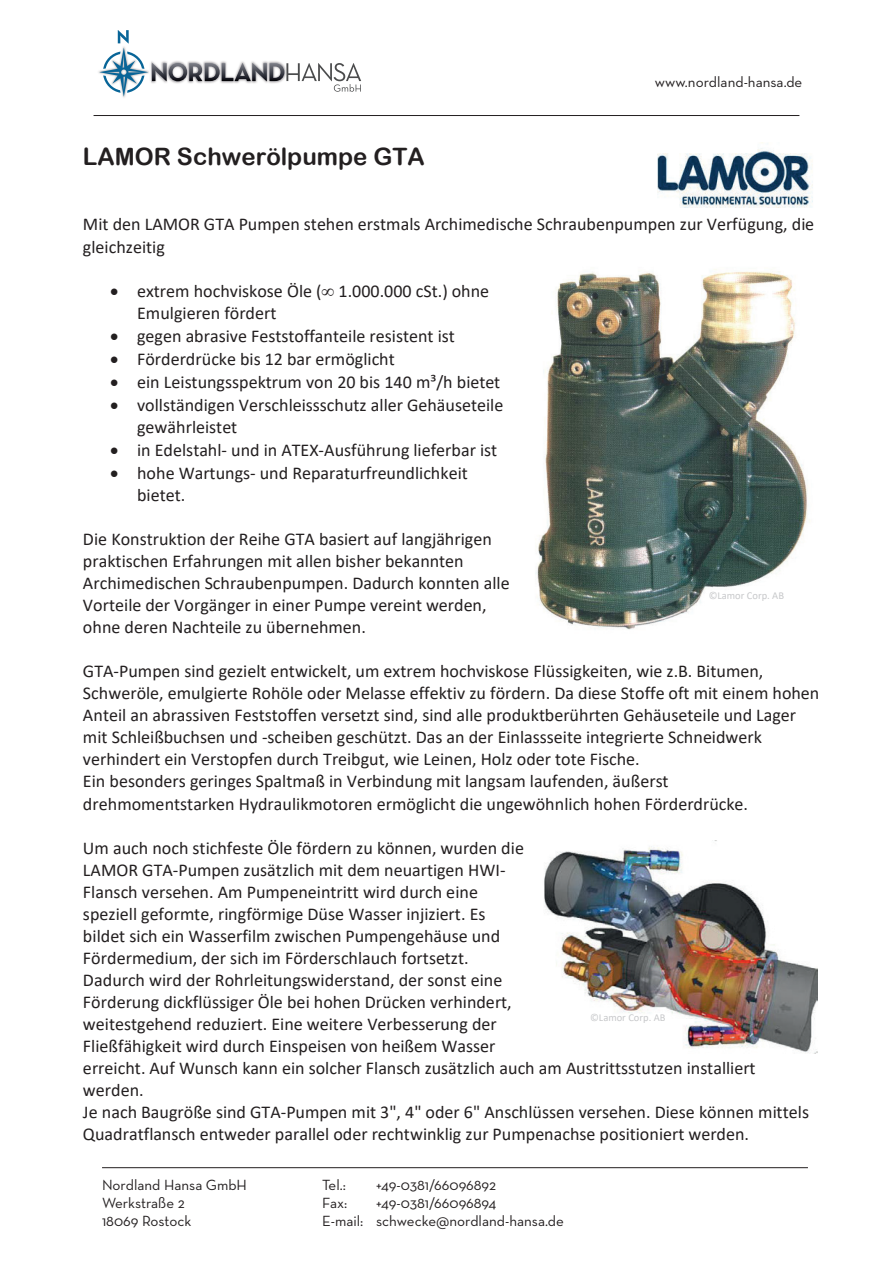
<style>
.page{position:relative;width:893px;height:1263px;background:#fff}
.page>*{position:absolute;margin:0;border:0;box-sizing:border-box;transform-origin:0 0}
.t1{font:24px "Arial Rounded MT Bold";color:#231f20}
.t2{font:18px/22px "Calibri";color:#231f20}
.t3{font:15px/18px "Neutraface Text";color:#231f20}
.t4{font:13.5px "Arial";letter-spacing:.005em;color:#474c4c}
.t5{font:10.5px "Calibri";color:#c7c8ca}
.s1{font-family:"Arial Rounded MT Bold"}
</style>
<div class="page">
<img style="left:535px;top:269px;width:275px;height:361px">
<img style="left:544px;top:840px;width:274px;height:213px">
<img style="left:657px;top:148px;width:156px;height:60px">
<svg style="left:99px;top:30px;width:262px;height:67px"></svg>
<hr style="left:94px;top:115px;width:705px;height:1px;background:#231f20">
<hr style="left:102px;top:1167px;width:706px;height:1px;background:#231f20">
<h1 class="t1" style="left:83px;top:143px;width:343px">LAMOR Schwerölpumpe GTA</h1>
<p class="t3" style="left:655px;top:73px;width:149px">www.nordland-hansa.de</p>
<p class="t2" style="left:83px;top:213px;width:733px">Mit den LAMOR GTA Pumpen stehen erstmals Archimedische Schraubenpumpen zur Verfügung, die gleichzeitig</p>
<p class="t2" style="left:137px;top:280px;width:354px;text-indent:-27px">• extrem hochviskose Öle (∞ 1.000.000 cSt.) ohne<br>Emulgieren fördert</p>
<p class="t2" style="left:110px;top:325px;width:346px">• gegen abrasive Feststoffanteile resistent ist</p>
<p class="t2" style="left:110px;top:348px;width:286px">• Förderdrücke bis 12 bar ermöglicht</p>
<p class="t2" style="left:110px;top:371px;width:392px">• ein Leistungsspektrum von 20 bis 140 m³/h bietet</p>
<p class="t2" style="left:137px;top:394px;width:368px;text-indent:-27px">• vollständigen Verschleissschutz aller Gehäuseteile gewährleistet</p>
<p class="t2" style="left:110px;top:439px;width:389px">• in Edelstahl- und in ATEX-Ausführung lieferbar ist</p>
<p class="t2" style="left:137px;top:462px;width:332px;text-indent:-27px">• hohe Wartungs- und Reparaturfreundlichkeit bietet.</p>
<p class="t2" style="left:83px;top:528px;width:428px">Die Konstruktion der Reihe GTA basiert auf langjährigen praktischen Erfahrungen mit allen bisher bekannten Archimedischen Schraubenpumpen. Dadurch konnten alle Vorteile der Vorgänger in einer Pumpe vereint werden, ohne deren Nachteile zu übernehmen.</p>
<p class="t2" style="left:83px;top:660px;width:738px">GTA-Pumpen sind gezielt entwickelt, um extrem hochviskose Flüssigkeiten, wie z.B. Bitumen, Schweröle, emulgierte Rohöle oder Melasse effektiv zu fördern. Da diese Stoffe oft mit einem hohen Anteil an abrassiven Feststoffen versetzt sind, sind alle produktberührten Gehäuseteile und Lager mit Schleißbuchsen und -scheiben geschützt. Das an der Einlassseite integrierte Schneidwerk verhindert ein Verstopfen durch Treibgut, wie Leinen, Holz oder tote Fische.<br>Ein besonders geringes Spaltmaß in Verbindung mit langsam laufenden, äußerst drehmomentstarken Hydraulikmotoren ermöglicht die ungewöhnlich hohen Förderdrücke.</p>
<p class="t2" style="left:83px;top:836px;width:728px">Um auch noch stichfeste Öle fördern zu können, wurden die<br>LAMOR GTA-Pumpen zusätzlich mit dem neuartigen HWI-<br>Flansch versehen. Am Pumpeneintritt wird durch eine<br>speziell geformte, ringförmige Düse Wasser injiziert. Es<br>bildet sich ein Wasserfilm zwischen Pumpengehäuse und<br>Fördermedium, der sich im Förderschlauch fortsetzt.<br>Dadurch wird der Rohrleitungswiderstand, der sonst eine<br>Förderung dickflüssiger Öle bei hohen Drücken verhindert,<br>weitestgehend reduziert. Eine weitere Verbesserung der<br>Fließfähigkeit wird durch Einspeisen von heißem Wasser<br>erreicht. Auf Wunsch kann ein solcher Flansch zusätzlich auch am Austrittsstutzen installiert werden.<br>Je nach Baugröße sind GTA-Pumpen mit 3", 4" oder 6" Anschlüssen versehen. Diese können mittels Quadratflansch entweder parallel oder rechtwinklig zur Pumpenachse positioniert werden.</p>
<p class="t5" style="left:709px;top:588px;width:77px">©Lamor Corp. AB</p>
<p class="t5" style="left:590px;top:1010px;width:77px">©Lamor Corp. AB</p>
<p class="t3" style="left:102px;top:1175px;width:147px">Nordland Hansa GmbH<br>Werkstraße 2<br>18069 Rostock</p>
<p class="t3" style="left:322px;top:1175px;width:25px">Tel.:</p>
<p class="t3" style="left:376px;top:1175px;width:122px">+49-0381/66096892</p>
<p class="t3" style="left:322px;top:1193px;width:243px;text-indent:54px">+49-0381/66096894<br>E-mail: schwecke@nordland-hansa.de</p>
<p class="t3" style="left:322px;top:1193px;width:27px">Fax:</p>
<p class="t4" style="left:305px;top:1208px;width:295px"><span class="s1">Tedimex</span> GmbH · Talweg 11 · D-21218 Seevetal</p>
</div>
